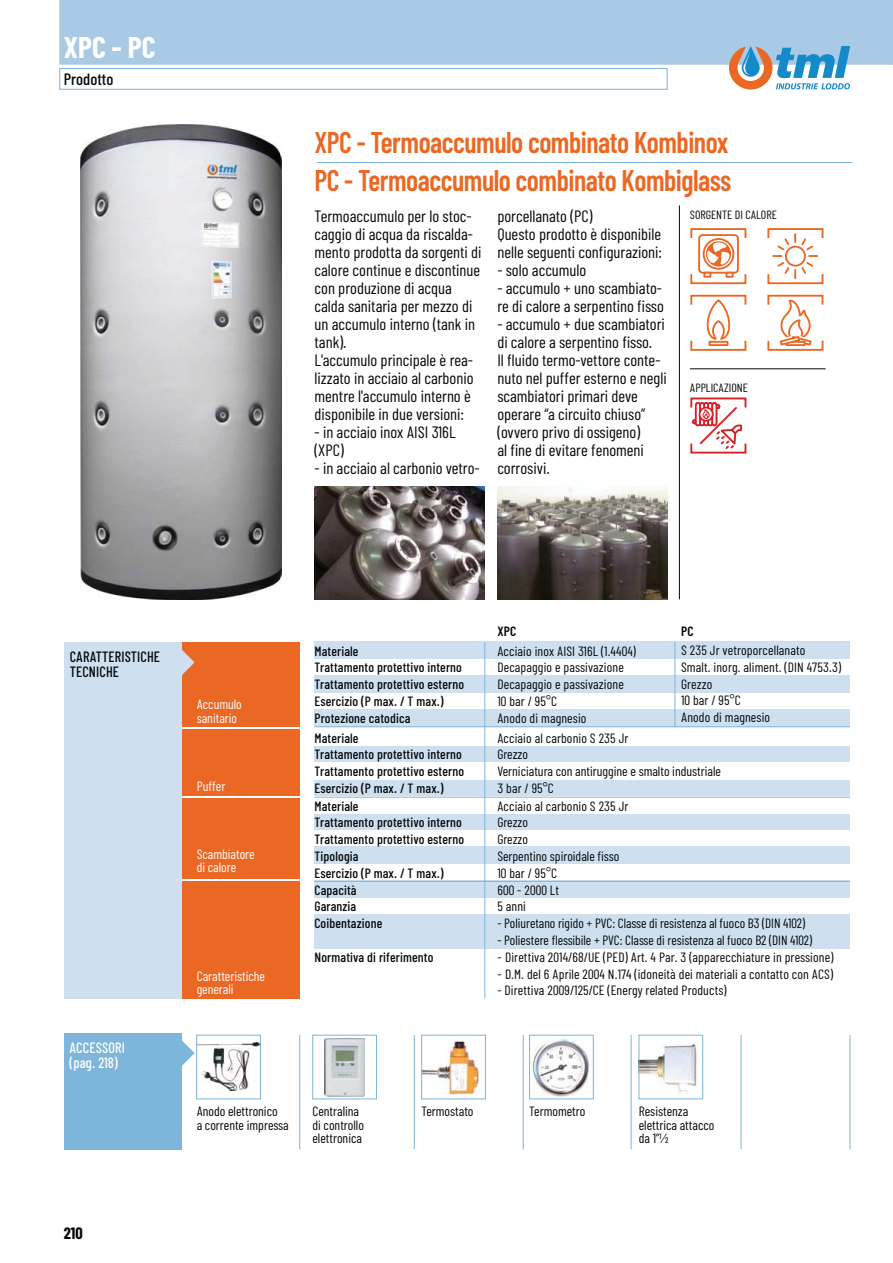
<style>
.page{position:relative;width:893px;height:1263px;background:#fff}
.page>*{position:absolute;margin:0;border:0;box-sizing:border-box;transform-origin:0 0}
.t1{font:600 30px/39px "Barlow Condensed";letter-spacing:-.015em;color:#eb6824;scale:.93 1}
.t2{font:700 30px "Barlow Condensed";color:#fff}
.t3{font:16.5px/18px "Barlow Condensed";color:#040809}
.t4{font:500 16.5px "Barlow Condensed";color:#040809}
.t5{font:700 16.5px "Barlow Condensed";color:#040809}
.t6{font:500 15px/15px "Barlow Condensed";letter-spacing:.01em;color:#040809;scale:.95 1}
.t7{font:500 15px/15px "Barlow Condensed";letter-spacing:.01em;color:#fff;scale:.95 1}
.t8{font:13.5px/16.8px "Barlow Condensed";letter-spacing:.01em;color:#040809}
.t9{font:500 13.5px/16.8px "Barlow Condensed";letter-spacing:.01em;color:#040809}
.t10{font:13.5px/13.5px "Barlow Condensed";color:#fff}
.t11{font:600 13.5px "Barlow Condensed";color:#040809}
.t12{font:12px "Barlow Condensed";color:#040809}
</style>
<div class="page">
<img style="left:80px;top:125px;width:202px;height:475px">
<div style="left:182px;top:642px;width:117px;height:85px;background:#eb6824"></div>
<svg style="left:182px;top:650px;width:13px;height:25px"></svg>
<svg style="left:182px;top:1041px;width:13px;height:25px"></svg>
<div style="left:182px;top:729px;width:117px;height:67px;background:#eb6824"></div>
<div style="left:182px;top:798px;width:117px;height:81px;background:#eb6824"></div>
<div style="left:182px;top:881px;width:117px;height:117px;background:#eb6824"></div>
<div style="left:315px;top:746px;width:535px;height:17px;background:#cee0f0"></div>
<div style="left:315px;top:780px;width:535px;height:17px;background:#cee0f0"></div>
<div style="left:315px;top:710px;width:535px;height:17px;background:#cee0f0"></div>
<div style="left:315px;top:642px;width:535px;height:17px;background:#cee0f0"></div>
<div style="left:315px;top:813px;width:535px;height:17px;background:#cee0f0"></div>
<div style="left:315px;top:881px;width:535px;height:17px;background:#cee0f0"></div>
<div style="left:315px;top:676px;width:535px;height:17px;background:#cee0f0"></div>
<div style="left:315px;top:847px;width:535px;height:17px;background:#cee0f0"></div>
<div style="left:315px;top:797px;width:535px;height:17px;background:#fff"></div>
<div style="left:315px;top:915px;width:535px;height:34px;background:#cee0f0"></div>
<div style="left:60px;top:0;width:832px;height:64px;background:#a8cae5"></div>
<svg style="left:892px;top:0;width:1px;height:64px"></svg>
<div style="left:60px;top:68px;width:607px;height:22px;border:1px solid #7eb5da"></div>
<svg style="left:729px;top:46px;width:121px;height:44px"></svg>
<div style="left:64px;top:642px;width:118px;height:356px;background:#cee0f0"></div>
<div style="left:64px;top:1033px;width:118px;height:116px;background:#7eb5da"></div>
<img style="left:315px;top:486px;width:170px;height:113px">
<img style="left:497px;top:486px;width:170px;height:113px">
<hr style="left:299px;top:1035px;width:1px;height:114px;background:#7eb5da">
<hr style="left:414px;top:1035px;width:1px;height:114px;background:#7eb5da">
<hr style="left:523px;top:1035px;width:1px;height:114px;background:#7eb5da">
<hr style="left:631px;top:1035px;width:1px;height:114px;background:#7eb5da">
<hr style="left:741px;top:1035px;width:1px;height:114px;background:#7eb5da">
<hr style="left:850px;top:1035px;width:1px;height:114px;background:#7eb5da">
<hr style="left:315px;top:727px;width:535px;height:1px;background:#7eb5da">
<hr style="left:315px;top:881px;width:535px;height:1px;background:#7eb5da">
<hr style="left:315px;top:797px;width:535px;height:1px;background:#7eb5da">
<hr style="left:484px;top:642px;width:1px;height:356px;background:#7eb5da">
<hr style="left:679px;top:205px;width:1px;height:394px;background:#040809">
<img style="left:198px;top:1042px;width:61px;height:48px">
<div style="left:196px;top:1035px;width:65px;height:64px;border:1px solid #7eb5da"></div>
<img style="left:325px;top:1038px;width:39px;height:58px">
<div style="left:312px;top:1035px;width:65px;height:64px;border:1px solid #7eb5da"></div>
<img style="left:423px;top:1042px;width:55px;height:52px">
<div style="left:421px;top:1035px;width:65px;height:64px;border:1px solid #7eb5da"></div>
<img style="left:532px;top:1037px;width:57px;height:60px">
<div style="left:529px;top:1035px;width:64px;height:64px;border:1px solid #7eb5da"></div>
<img style="left:641px;top:1044px;width:56px;height:50px">
<div style="left:639px;top:1035px;width:64px;height:64px;border:1px solid #7eb5da"></div>
<hr style="left:690px;top:368px;width:135px;height:1px;background:#040809">
<div style="left:690px;top:398px;width:56px;height:56px;border:2px solid #d42027"></div>
<div style="left:703px;top:402px;width:6px;height:24px;border:2px solid #d42027;border-radius:2px"></div>
<div style="left:707px;top:402px;width:6px;height:24px;border:2px solid #d42027;border-radius:2px"></div>
<div style="left:711px;top:402px;width:6px;height:24px;border:2px solid #d42027;border-radius:2px"></div>
<div style="left:699px;top:402px;width:6px;height:24px;border:2px solid #d42027;border-radius:2px"></div>
<div style="left:695px;top:402px;width:6px;height:24px;border:2px solid #d42027;border-radius:2px"></div>
<svg style="left:690px;top:404px;width:57px;height:47px"></svg>
<div style="left:767px;top:228px;width:56px;height:56px;border:2px solid #eb6824"></div>
<div style="left:765px;top:238px;width:61px;height:36px;background:#fff"></div>
<svg style="left:773px;top:234px;width:44px;height:44px"></svg>
<div style="left:690px;top:228px;width:56px;height:56px;border:2px solid #eb6824"></div>
<div style="left:698px;top:234px;width:41px;height:40px;border:2px solid #eb6824;border-radius:3px"></div>
<svg style="left:690px;top:238px;width:57px;height:39px"></svg>
<div style="left:703px;top:272px;width:8px;height:6px;border:2px solid #eb6824"></div>
<div style="left:715px;top:251px;width:7px;height:6px;background:#eb6824;border-radius:50%"></div>
<div style="left:690px;top:295px;width:56px;height:56px;border:2px solid #eb6824"></div>
<div style="left:708px;top:341px;width:20px;height:5px;border:2px solid #eb6824"></div>
<svg style="left:690px;top:298px;width:57px;height:43px"></svg>
<div style="left:767px;top:295px;width:56px;height:56px;border:2px solid #eb6824"></div>
<div style="left:765px;top:305px;width:61px;height:36px;background:#fff"></div>
<svg style="left:775px;top:299px;width:42px;height:52px"></svg>
<hr style="left:317px;top:162px;width:535px;height:1px;background:#7eb5da">
<hr style="left:674px;top:642px;width:1px;height:85px;background:#7eb5da">
<h1 class="t2" style="left:64px;top:37px;width:93px">XPC - PC</h1>
<p class="t4" style="left:64px;top:73px;width:51px">Prodotto</p>
<h1 class="t1" style="left:315px;top:125px;width:449px">XPC - Termoaccumulo combinato Kombinox<br>PC - Termoaccumulo combinato Kombiglass</h1>
<p class="t3" style="left:315px;top:209px;width:168px">Termoaccumulo per lo stoc&shy;caggio di acqua da riscalda&shy;mento prodotta da sorgenti di calore continue e discontinue con produzione di acqua calda sanitaria per mezzo di un accumulo interno (tank in tank).<br>L'accumulo principale è rea&shy;lizzato in acciaio al carbonio mentre l'accumulo interno è disponibile in due versioni:</p>
<p class="t3" style="left:315px;top:425px;width:143px">- in acciaio inox AISI 316L (XPC)</p>
<p class="t3" style="left:315px;top:461px;width:167px">- in acciaio al carbonio vetro-</p>
<p class="t3" style="left:497px;top:209px;width:166px">porcellanato (PC)<br>Questo prodotto è disponibile nelle seguenti configurazioni:</p>
<p class="t3" style="left:497px;top:263px;width:91px">- solo accumulo</p>
<p class="t3" style="left:497px;top:281px;width:168px">- accumulo + uno scambiato&shy;re di calore a serpentino fisso</p>
<p class="t3" style="left:497px;top:317px;width:171px">- accumulo + due scambiatori di calore a serpentino fisso.<br>Il fluido termo-vettore conte&shy;nuto nel puffer esterno e negli scambiatori primari deve operare “a circuito chiuso” (ovvero privo di ossigeno)<br>al fine di evitare fenomeni corrosivi.</p>
<p class="t12" style="left:690px;top:211px;width:88px">SORGENTE DI CALORE</p>
<p class="t12" style="left:690px;top:383px;width:60px">APPLICAZIONE</p>
<p class="t6" style="left:70px;top:651px;width:97px">CARATTERISTICHE<br>TECNICHE</p>
<p class="t7" style="left:70px;top:1042px;width:60px">ACCESSORI (pag. 218)</p>
<p class="t5" style="left:64px;top:1227px;width:20px">210</p>
<p class="t10" style="left:197px;top:699px;width:47px">Accumulo sanitario</p>
<p class="t10" style="left:197px;top:780px;width:30px">Puffer</p>
<p class="t10" style="left:197px;top:849px;width:60px">Scambiatore di calore</p>
<p class="t10" style="left:197px;top:970px;width:70px">Caratteristiche generali</p>
<p class="t9" style="left:314px;top:644px;width:151px">Materiale<br>Trattamento protettivo interno<br>Trattamento protettivo esterno<br>Esercizio (P max. / T max.)<br>Protezione catodica</p>
<p class="t9" style="left:314px;top:731px;width:151px">Materiale<br>Trattamento protettivo interno<br>Trattamento protettivo esterno<br>Esercizio (P max. / T max.)<br>Materiale<br>Trattamento protettivo interno<br>Trattamento protettivo esterno<br>Tipologia<br>Esercizio (P max. / T max.)<br>Capacità<br>Garanzia<br>Coibentazione</p>
<p class="t9" style="left:314px;top:950px;width:120px">Normativa di riferimento</p>
<p class="t11" style="left:497px;top:627px;width:20px">XPC</p>
<p class="t8" style="left:497px;top:644px;width:140px">Acciaio inox AISI 316L (1.4404)<br>Decapaggio e passivazione<br>Decapaggio e passivazione<br>10 bar / 95°C<br>Anodo di magnesio</p>
<p class="t11" style="left:681px;top:627px;width:14px">PC</p>
<p class="t8" style="left:681px;top:643px;width:161px">S 235 Jr vetroporcellanato<br>Smalt. inorg. aliment. (DIN 4753.3)<br>Grezzo<br>10 bar / 95°C<br>Anodo di magnesio</p>
<p class="t8" style="left:497px;top:731px;width:225px">Acciaio al carbonio S 235 Jr<br>Grezzo<br>Verniciatura con antiruggine e smalto industriale<br>3 bar / 95°C<br>Acciaio al carbonio S 235 Jr<br>Grezzo<br>Grezzo<br>Serpentino spiroidale fisso<br>10 bar / 95°C<br>600 - 2000 Lt<br>5 anni</p>
<p class="t8" style="left:497px;top:916px;width:309px">- Poliuretano rigido + PVC: Classe di resistenza al fuoco B3 (DIN 4102)</p>
<p class="t8" style="left:497px;top:933px;width:316px">- Poliestere flessibile + PVC: Classe di resistenza al fuoco B2 (DIN 4102)</p>
<p class="t8" style="left:497px;top:950px;width:337px">- Direttiva 2014/68/UE (PED) Art. 4 Par. 3 (apparecchiature in pressione)</p>
<p class="t8" style="left:497px;top:967px;width:337px">- D.M. del 6 Aprile 2004 N.174 (idoneità dei materiali a contatto con ACS)</p>
<p class="t8" style="left:497px;top:983px;width:231px">- Direttiva 2009/125/CE (Energy related Products)</p>
<p class="t8" style="left:197px;top:1106px;width:94px;line-height:13.5px">Anodo elettronico<br>a corrente impressa</p>
<p class="t8" style="left:312px;top:1106px;width:53px;line-height:13.5px">Centralina di controllo elettronica</p>
<p class="t8" style="left:421px;top:1104px;width:54px">Termostato</p>
<p class="t8" style="left:529px;top:1104px;width:58px">Termometro</p>
<p class="t8" style="left:639px;top:1106px;width:77px;line-height:13.5px">Resistenza elettrica attacco da 1”½</p>
</div>
